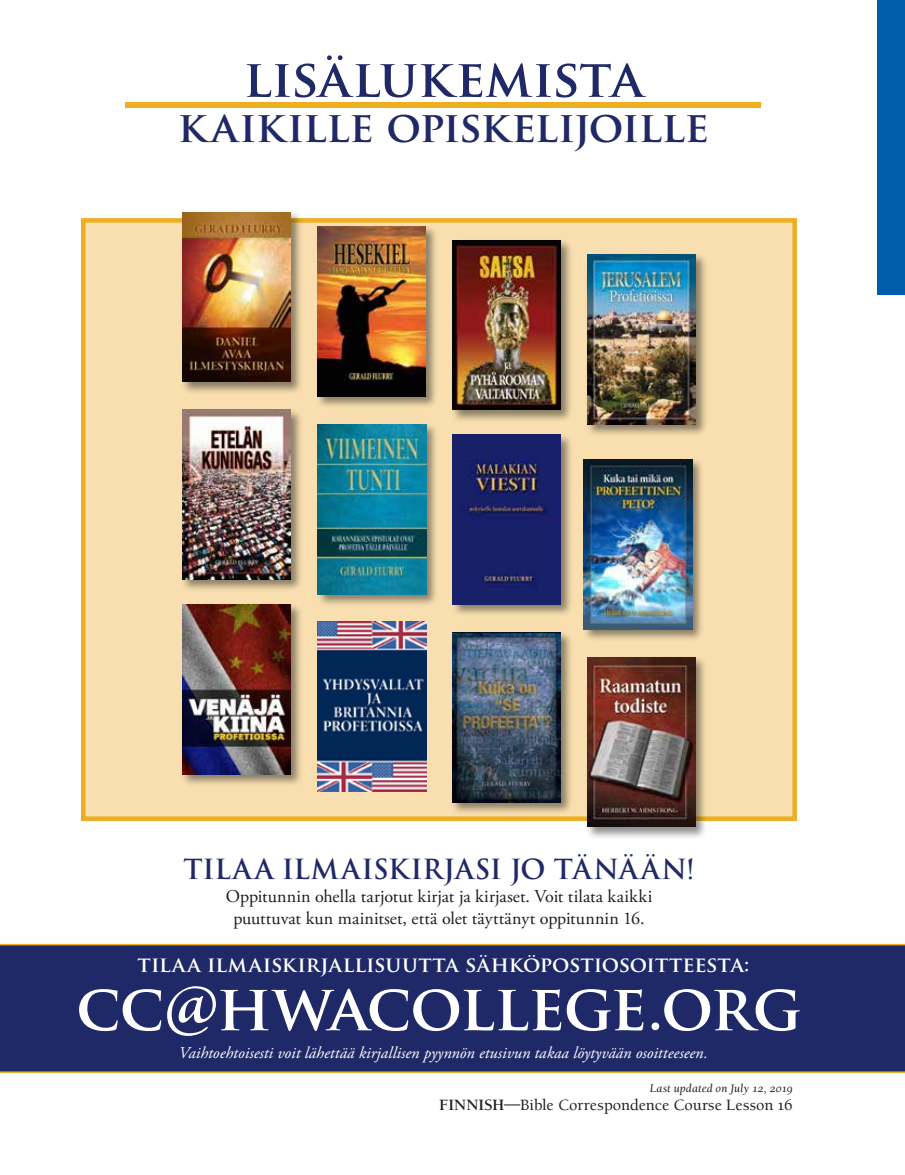
<style>
.page{position:relative;width:905px;height:1175px;background:#fff}
.page>*{position:absolute;margin:0;border:0;box-sizing:border-box;transform-origin:0 0}
.t1{font:700 63px "Trajan Pro";letter-spacing:-.02em;color:#fff}
.t2{font:700 51px "Trajan Pro";letter-spacing:-.005em;color:#202967}
.t3{font:700 42px "Trajan Pro";letter-spacing:-.015em;color:#202967}
.t4{font:700 27px "Trajan Pro";letter-spacing:.02em;color:#202967}
.t5{font:700 21px "Trajan Pro";color:#fff}
.t6{font:18px/21.6px "Adobe Garamond Pro";letter-spacing:.005em;color:#1d1d1b;text-align:center}
.t7{font:italic 16.5px "Adobe Garamond Pro";letter-spacing:.005em;color:#fff}
.t8{font:500 16.2px "Berkeley Pro";color:#1d1d1b}
.t9{font:italic 12px "Berkeley Pro";letter-spacing:.015em;color:#1d1d1b}
.s1{font-weight:700}
</style>
<div class="page">
<div style="left:81px;top:218px;width:715px;height:603px;background:#f9dfb0;border:4px solid #edae20"></div>
<div style="left:181px;top:210px;width:122px;height:184px;background:#1d1d1b;opacity:.5"></div>
<img style="left:183px;top:212px;width:108px;height:170px">
<div style="left:586px;top:253px;width:122px;height:183px;background:#1d1d1b;opacity:.5"></div>
<img style="left:587px;top:254px;width:108px;height:170px">
<div style="left:451px;top:239px;width:122px;height:183px;background:#1d1d1b;opacity:.5"></div>
<img style="left:452px;top:240px;width:108px;height:170px">
<div style="left:451px;top:433px;width:122px;height:184px;background:#1d1d1b;opacity:.5"></div>
<img style="left:453px;top:435px;width:108px;height:169px">
<div style="left:450px;top:631px;width:122px;height:183px;background:#1d1d1b;opacity:.5"></div>
<img style="left:452px;top:632px;width:108px;height:170px">
<div style="left:582px;top:458px;width:122px;height:183px;background:#1d1d1b;opacity:.5"></div>
<img style="left:584px;top:459px;width:108px;height:170px">
<div style="left:316px;top:225px;width:122px;height:183px;background:#1d1d1b;opacity:.5"></div>
<img style="left:317px;top:226px;width:108px;height:170px">
<div style="left:316px;top:423px;width:122px;height:183px;background:#1d1d1b;opacity:.5"></div>
<img style="left:318px;top:424px;width:108px;height:170px">
<div style="left:181px;top:603px;width:122px;height:183px;background:#1d1d1b;opacity:.5"></div>
<img style="left:183px;top:604px;width:108px;height:170px">
<div style="left:181px;top:408px;width:122px;height:184px;background:#1d1d1b;opacity:.5"></div>
<img style="left:183px;top:410px;width:108px;height:170px">
<div style="left:585px;top:655px;width:122px;height:184px;background:#1d1d1b;opacity:.5"></div>
<img style="left:587px;top:657px;width:108px;height:170px">
<img style="left:318px;top:622px;width:108px;height:169px">
<div style="left:0;top:944px;width:904px;height:128px;background:#202967"></div>
<div style="left:878px;top:0;width:26px;height:294px;background:#005da9"></div>
<div style="left:126px;top:102px;width:635px;height:5px;background:#edae20"></div>
<h2 class="t2" style="left:243px;top:47px;width:401px">lisälukemista</h2>
<h3 class="t3" style="left:178px;top:100px;width:532px">kaikille opiskelijoille</h3>
<h3 class="t4" style="left:183px;top:852px;width:513px">TILAA ILMAISKIRJASI JO TÄNÄÄN!</h3>
<p class="t6" style="left:226px;top:886px;width:428px">Oppitunnin ohella tarjotut kirjat ja kirjaset. Voit tilata kaikki puuttuvat kun mainitset, että olet täyttänyt oppitunnin 16.</p>
<p class="t5" style="left:138px;top:951px;width:613px">tilaa ilmaiskirjallisuutta sähköpostiosoitteesta:</p>
<h1 class="t1" style="left:76px;top:968px;width:727px">cc@hwacollege.org</h1>
<p class="t7" style="left:179px;top:1042px;width:530px">Vaihtoehtoisesti voit lähettää kirjallisen pyynnön etusivun takaa löytyvään osoitteeseen.</p>
<p class="t8" style="left:439px;top:1095px;width:355px"><span class="s1">FINNISH</span>—Bible Correspondence Course Lesson 16</p>
<p class="t9" style="left:649px;top:1081px;width:144px">Last updated on July 12, 2019</p>
</div>
